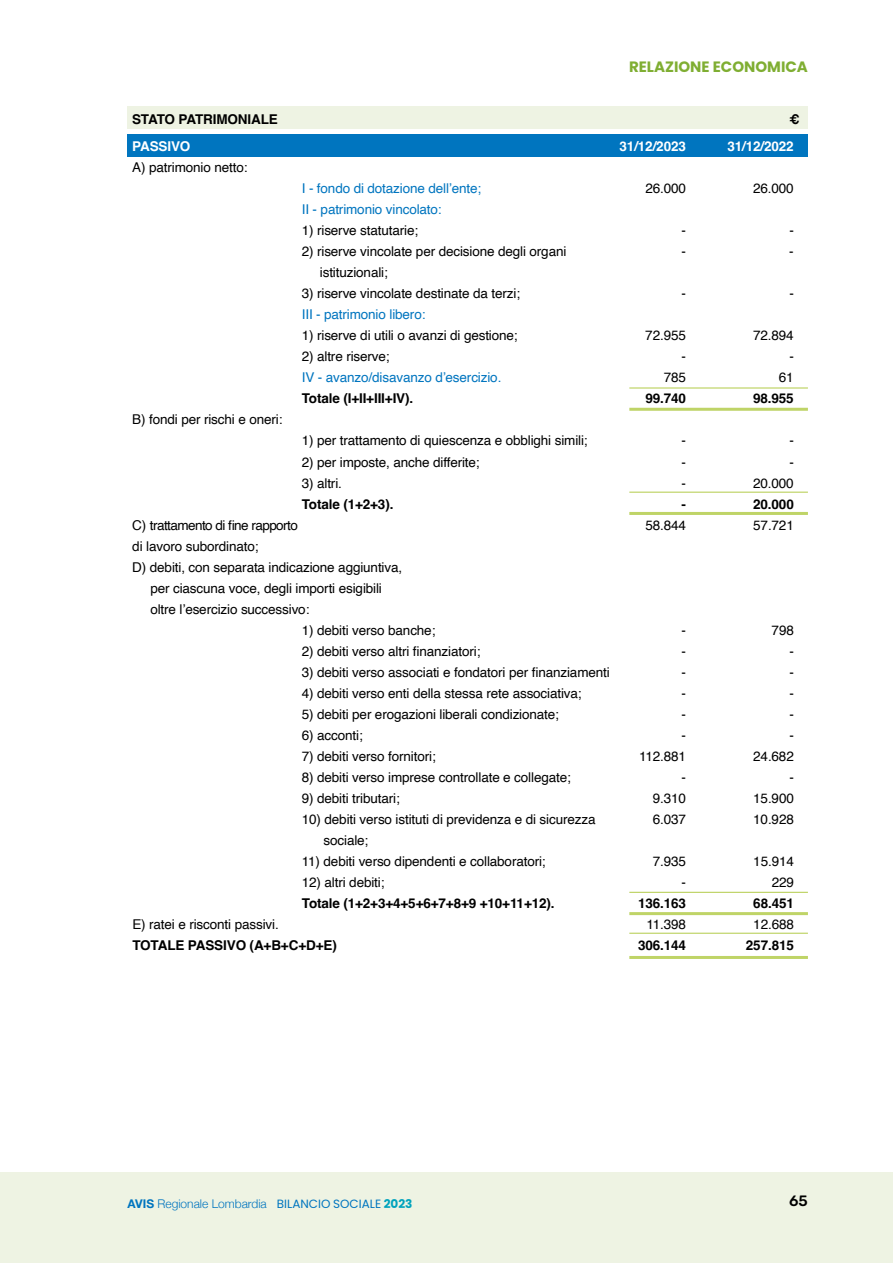
<style>
.page{position:relative;width:893px;height:1263px;background:#fff}
.page>*{position:absolute;margin:0;border:0;box-sizing:border-box;transform-origin:0 0}
.t1{font:700 15px "Poppins";color:#7fae32}
.t2{font:500 15px "Rubik";color:#000}
.t3{font:13.5px "Helvetica";letter-spacing:-.01em;color:#000}
.t4{font:700 13.5px "Helvetica";letter-spacing:-.01em;color:#000}
.t5{font:13.5px "Helvetica";letter-spacing:-.01em;color:#0075bf}
.t6{font:700 13.5px "Helvetica";letter-spacing:-.01em;color:#fff}
.t7{font:13.5px "Helvetica";letter-spacing:-.04em;color:#000}
.t8{font:300 12px "Helvetica Neue";color:#0075bf}
.s1{font-weight:700}
.s2{font-family:"Poppins";font-weight:400}
.s3{font-family:"Poppins";font-weight:700;color:#00a3bd}
</style>
<div class="page">
<div style="left:0;top:1172px;width:893px;height:91px;background:#eef3e3"></div>
<hr style="left:629px;top:387px;width:179px;height:2px;background:#bfd467">
<hr style="left:629px;top:492px;width:179px;height:1px;background:#bfd467">
<hr style="left:629px;top:892px;width:179px;height:1px;background:#bfd467">
<hr style="left:629px;top:933px;width:179px;height:1px;background:#bfd467">
<hr style="left:629px;top:408px;width:179px;height:3px;background:#bfd467">
<hr style="left:629px;top:512px;width:179px;height:3px;background:#bfd467">
<hr style="left:629px;top:912px;width:179px;height:3px;background:#bfd467">
<hr style="left:629px;top:956px;width:179px;height:3px;background:#bfd467">
<div style="left:128px;top:134px;width:680px;height:23px;background:#0075bf"></div>
<div style="left:128px;top:106px;width:680px;height:23px;background:#eef3e3"></div>
<p class="t1" style="left:629px;top:58px;width:180px">RELAZIONE ECONOMICA</p>
<p class="t4" style="left:132px;top:111px;width:147px">STATO PATRIMONIALE</p>
<p class="t4" style="left:790px;top:111px;width:12px">€</p>
<p class="t6" style="left:132px;top:138px;width:60px">PASSIVO</p>
<p class="t6" style="left:620px;top:138px;width:68px">31/12/2023</p>
<p class="t6" style="left:727px;top:138px;width:68px">31/12/2022</p>
<p class="t3" style="left:132px;top:157px;width:117px">A) patrimonio netto:</p>
<p class="t5" style="left:302px;top:178px;width:181px">I - fondo di dotazione dell’ente;</p>
<p class="t3" style="left:645px;top:178px;width:42px">26.000</p>
<p class="t3" style="left:753px;top:178px;width:42px">26.000</p>
<p class="t5" style="left:302px;top:199px;width:141px">II - patrimonio vincolato:</p>
<p class="t3" style="left:302px;top:220px;width:118px">1) riserve statutarie;</p>
<p class="t3" style="left:681px;top:220px;width:6px">-</p>
<p class="t3" style="left:789px;top:220px;width:6px">-</p>
<p class="t3" style="left:302px;top:241px;width:266px">2) riserve vincolate per decisione degli organi</p>
<p class="t3" style="left:681px;top:241px;width:6px">-</p>
<p class="t3" style="left:789px;top:241px;width:6px">-</p>
<p class="t3" style="left:320px;top:262px;width:70px">istituzionali;</p>
<p class="t3" style="left:302px;top:283px;width:220px">3) riserve vincolate destinate da terzi;</p>
<p class="t3" style="left:681px;top:283px;width:6px">-</p>
<p class="t3" style="left:789px;top:283px;width:6px">-</p>
<p class="t5" style="left:302px;top:304px;width:125px">III - patrimonio libero:</p>
<p class="t3" style="left:302px;top:325px;width:217px">1) riserve di utili o avanzi di gestione;</p>
<p class="t3" style="left:645px;top:325px;width:42px">72.955</p>
<p class="t3" style="left:753px;top:325px;width:42px">72.894</p>
<p class="t3" style="left:302px;top:346px;width:89px">2) altre riserve;</p>
<p class="t3" style="left:681px;top:346px;width:6px">-</p>
<p class="t3" style="left:789px;top:346px;width:6px">-</p>
<p class="t5" style="left:302px;top:367px;width:201px">IV - avanzo/disavanzo d’esercizio.</p>
<p class="t3" style="left:664px;top:367px;width:24px">785</p>
<p class="t3" style="left:779px;top:367px;width:16px">61</p>
<p class="t4" style="left:302px;top:390px;width:113px">Totale (I+II+III+IV).</p>
<p class="t4" style="left:645px;top:390px;width:42px">99.740</p>
<p class="t4" style="left:753px;top:390px;width:42px">98.955</p>
<p class="t3" style="left:132px;top:409px;width:152px">B) fondi per rischi e oneri:</p>
<p class="t3" style="left:302px;top:430px;width:287px">1) per trattamento di quiescenza e obblighi simili;</p>
<p class="t3" style="left:681px;top:430px;width:6px">-</p>
<p class="t3" style="left:789px;top:430px;width:6px">-</p>
<p class="t3" style="left:302px;top:451px;width:179px">2) per imposte, anche differite;</p>
<p class="t3" style="left:681px;top:451px;width:6px">-</p>
<p class="t3" style="left:789px;top:451px;width:6px">-</p>
<p class="t3" style="left:302px;top:472px;width:42px">3) altri.</p>
<p class="t3" style="left:681px;top:472px;width:6px">-</p>
<p class="t3" style="left:753px;top:472px;width:42px">20.000</p>
<p class="t4" style="left:302px;top:495px;width:93px">Totale (1+2+3).</p>
<p class="t4" style="left:681px;top:495px;width:6px">-</p>
<p class="t4" style="left:753px;top:495px;width:42px">20.000</p>
<p class="t7" style="left:132px;top:514px;width:167px">C) trattamento di fine rapporto</p>
<p class="t3" style="left:645px;top:514px;width:42px">58.844</p>
<p class="t3" style="left:753px;top:514px;width:42px">57.721</p>
<p class="t3" style="left:132px;top:535px;width:128px">di lavoro subordinato;</p>
<p class="t3" style="left:132px;top:556px;width:271px">D) debiti, con separata indicazione aggiuntiva,</p>
<p class="t3" style="left:150px;top:577px;width:233px">per ciascuna voce, degli importi esigibili</p>
<p class="t3" style="left:150px;top:598px;width:161px">oltre l’esercizio successivo:</p>
<p class="t3" style="left:302px;top:619px;width:135px">1) debiti verso banche;</p>
<p class="t3" style="left:681px;top:619px;width:6px">-</p>
<p class="t3" style="left:772px;top:619px;width:24px">798</p>
<p class="t3" style="left:302px;top:640px;width:180px">2) debiti verso altri finanziatori;</p>
<p class="t3" style="left:681px;top:640px;width:6px">-</p>
<p class="t3" style="left:789px;top:640px;width:6px">-</p>
<p class="t3" style="left:302px;top:661px;width:309px">3) debiti verso associati e fondatori per finanziamenti</p>
<p class="t3" style="left:681px;top:661px;width:6px">-</p>
<p class="t3" style="left:789px;top:661px;width:6px">-</p>
<p class="t3" style="left:302px;top:682px;width:281px">4) debiti verso enti della stessa rete associativa;</p>
<p class="t3" style="left:681px;top:682px;width:6px">-</p>
<p class="t3" style="left:789px;top:682px;width:6px">-</p>
<p class="t3" style="left:302px;top:703px;width:259px">5) debiti per erogazioni liberali condizionate;</p>
<p class="t3" style="left:681px;top:703px;width:6px">-</p>
<p class="t3" style="left:789px;top:703px;width:6px">-</p>
<p class="t3" style="left:302px;top:724px;width:62px">6) acconti;</p>
<p class="t3" style="left:681px;top:724px;width:6px">-</p>
<p class="t3" style="left:789px;top:724px;width:6px">-</p>
<p class="t3" style="left:302px;top:745px;width:135px">7) debiti verso fornitori;</p>
<p class="t3" style="left:639px;top:745px;width:48px">112.881</p>
<p class="t3" style="left:753px;top:745px;width:42px">24.682</p>
<p class="t3" style="left:302px;top:766px;width:271px">8) debiti verso imprese controllate e collegate;</p>
<p class="t3" style="left:681px;top:766px;width:6px">-</p>
<p class="t3" style="left:789px;top:766px;width:6px">-</p>
<p class="t3" style="left:302px;top:787px;width:99px">9) debiti tributari;</p>
<p class="t3" style="left:653px;top:787px;width:35px">9.310</p>
<p class="t3" style="left:753px;top:787px;width:42px">15.900</p>
<p class="t3" style="left:302px;top:808px;width:295px">10) debiti verso istituti di previdenza e di sicurezza</p>
<p class="t3" style="left:653px;top:808px;width:35px">6.037</p>
<p class="t3" style="left:753px;top:808px;width:42px">10.928</p>
<p class="t3" style="left:324px;top:829px;width:46px">sociale;</p>
<p class="t3" style="left:302px;top:850px;width:245px">11) debiti verso dipendenti e collaboratori;</p>
<p class="t3" style="left:653px;top:850px;width:35px">7.935</p>
<p class="t3" style="left:753px;top:850px;width:42px">15.914</p>
<p class="t3" style="left:302px;top:871px;width:84px">12) altri debiti;</p>
<p class="t3" style="left:681px;top:871px;width:6px">-</p>
<p class="t3" style="left:772px;top:871px;width:24px">229</p>
<p class="t4" style="left:302px;top:895px;width:254px">Totale (1+2+3+4+5+6+7+8+9 +10+11+12).</p>
<p class="t4" style="left:638px;top:895px;width:49px">136.163</p>
<p class="t4" style="left:753px;top:895px;width:42px">68.451</p>
<p class="t3" style="left:132px;top:913px;width:148px">E) ratei e risconti passivi.</p>
<p class="t3" style="left:646px;top:913px;width:41px">11.398</p>
<p class="t3" style="left:753px;top:913px;width:42px">12.688</p>
<p class="t4" style="left:132px;top:937px;width:206px">TOTALE PASSIVO (A+B+C+D+E)</p>
<p class="t4" style="left:638px;top:937px;width:49px">306.144</p>
<p class="t4" style="left:746px;top:937px;width:49px">257.815</p>
<p class="t8" style="left:128px;top:1194px;width:286px"><span class="s1">AVIS</span> Regionale Lombardia <span class="s2">BILANCIO SOCIALE</span> <span class="s3">2023</span></p>
<p class="t2" style="left:789px;top:1192px;width:20px">65</p>
</div>
